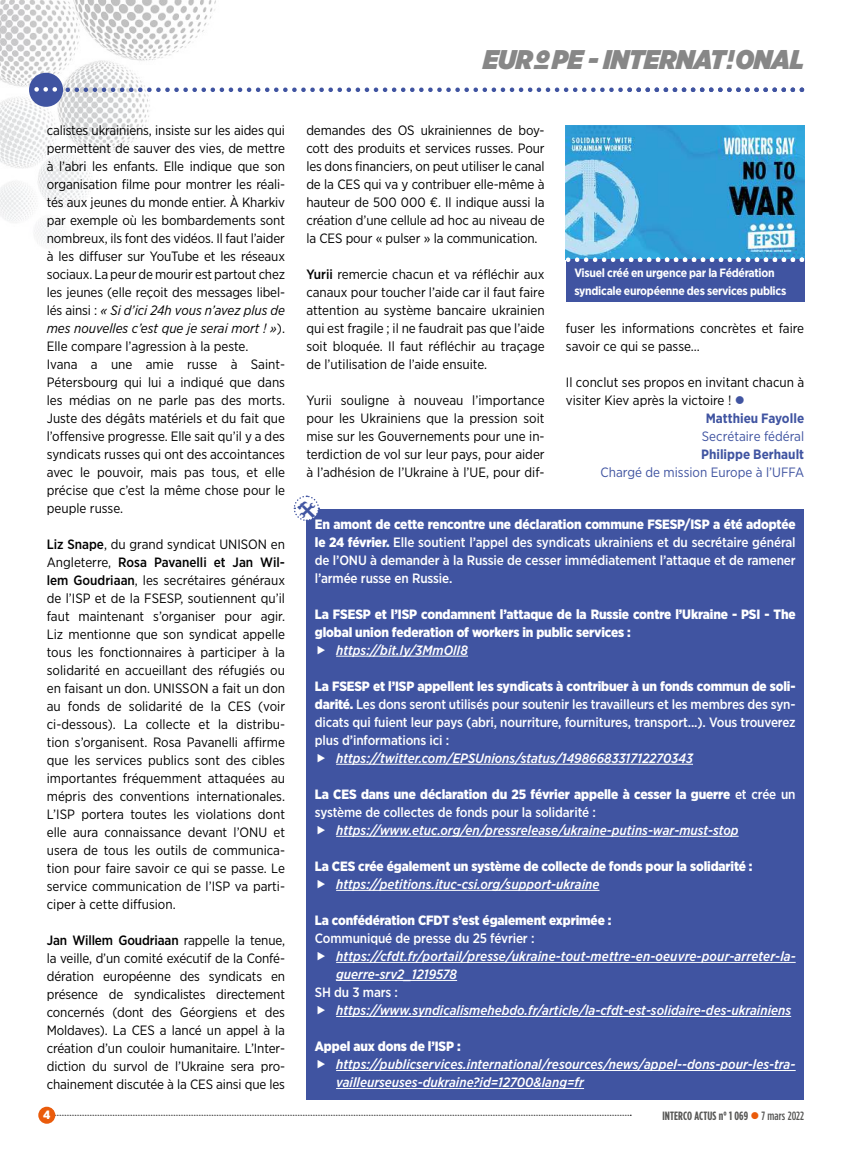
<style>
.page{position:relative;width:851px;height:1149px;background:#fff}
.page>*{position:absolute;margin:0;border:0;box-sizing:border-box;transform-origin:0 0}
.t1{font:italic 900 27px "Gotham Narrow";letter-spacing:-.01em;color:#878787}
.t2{font:13.5px/18px "Gotham Narrow";letter-spacing:-.01em;color:#000;text-align:justify}
.t3{font:500 13.5px/18px "Gotham Narrow";letter-spacing:-.01em;color:#fff;text-align:justify}
.t4{font:italic 500 13.5px/18px "Gotham Narrow";color:#fff}
.t5{font:900 13.5px/18px "Gotham Narrow";letter-spacing:-.01em;color:#fff}
.t6{font:13.5px "Gotham Narrow";color:#4054a1}
.t7{font:700 13.5px "Gotham Narrow";color:#4054a1}
.t8{font:700 12px/18px "Gotham Narrow";letter-spacing:-.025em;color:#fff}
.t9{font:700 12px "Gotham Condensed";letter-spacing:.01em;color:#575756}
.t10{font:900 12px "Gotham Narrow";color:#fff}
.s1{font-family:"CFDT";font-stretch:condensed}
.s2{font-style:italic}
.s3{font-weight:500}
.s4{color:#4054a1}
.s5{font-weight:900}
.s6{color:#ea5b0b}
</style>
<div class="page">
<img style="left:0;top:0;width:216px;height:244px">
<svg style="left:55px;top:1114px;width:576px;height:1px"></svg>
<div style="left:38px;top:1106px;width:17px;height:17px;background:#ea5b0b;border-radius:50%"></div>
<img style="left:566px;top:125px;width:238px;height:132px">
<div style="left:306px;top:509px;width:498px;height:589px;background:#4054a1"></div>
<hr style="left:336px;top:655px;width:132px;height:1px;background:#fff">
<hr style="left:336px;top:763px;width:357px;height:1px;background:#fff">
<hr style="left:336px;top:835px;width:402px;height:1px;background:#fff">
<hr style="left:336px;top:889px;width:263px;height:1px;background:#fff">
<hr style="left:336px;top:961px;width:459px;height:1px;background:#fff">
<hr style="left:336px;top:979px;width:121px;height:1px;background:#fff">
<hr style="left:336px;top:1015px;width:455px;height:1px;background:#fff">
<hr style="left:336px;top:1069px;width:459px;height:1px;background:#fff">
<hr style="left:336px;top:1087px;width:248px;height:1px;background:#fff">
<div style="left:29px;top:73px;width:34px;height:34px;background:#4054a1;border-radius:50%"></div>
<svg style="left:34px;top:87px;width:770px;height:5px"></svg>
<div style="left:566px;top:259px;width:238px;height:43px;background:#4054a1"></div>
<svg style="left:566px;top:257px;width:238px;height:5px"></svg>
<svg style="left:293px;top:495px;width:27px;height:26px"></svg>
<h1 class="t1" style="left:483px;top:41px;width:322px">EUR<span class="s1">O</span>PE - INTERNAT<span class="s1">I</span>ONAL</h1>
<p class="t2" style="left:47px;top:121px;width:240px;text-align:left">calistes ukrainiens, insiste sur les aides qui permettent de sauver des vies, de mettre à l’abri les enfants. Elle indique que son organisation filme pour montrer les réali&shy;tés aux jeunes du monde entier. À Kharkiv par exemple où les bombardements sont nombreux, ils font des vidéos. Il faut l’aider à les diffuser sur YouTube et les réseaux sociaux. La peur de mourir est partout chez les jeunes (elle reçoit des messages libel&shy;lés ainsi : <span class="s2">« Si d’ici 24h vous n’avez plus de mes nouvelles c’est que je serai mort ! »</span>).<br>Elle compare l’agression à la peste.<br>Ivana a une amie russe à Saint-Pétersbourg qui lui a indiqué que dans les médias on ne parle pas des morts.<br>Juste des dégâts matériels et du fait que l’offensive progresse. Elle sait qu’il y a des syndicats russes qui ont des accointances avec le pouvoir, mais pas tous, et elle précise que c’est la même chose pour le peuple russe.</p>
<p class="t2" style="left:47px;top:535px;width:240px"><span class="s3">Liz Snape</span>, du grand syndicat UNISON en Angleterre, <span class="s3">Rosa Pavanelli et Jan Wil&shy;lem Goudriaan</span>, les secrétaires généraux de l’ISP et de la FSESP, soutiennent qu’il faut maintenant s’organiser pour agir.<br>Liz mentionne que son syndicat appelle tous les fonctionnaires à participer à la solidarité en accueillant des réfugiés ou en faisant un don. UNISSON a fait un don au fonds de solidarité de la CES (voir ci-dessous). La collecte et la distribu&shy;tion s’organisent. Rosa Pavanelli affirme que les services publics sont des cibles importantes fréquemment attaquées au mépris des conventions internationales.<br>L’ISP portera toutes les violations dont elle aura connaissance devant l’ONU et usera de tous les outils de communica&shy;tion pour faire savoir ce qui se passe. Le service communication de l’ISP va parti&shy;ciper à cette diffusion.</p>
<p class="t2" style="left:47px;top:931px;width:240px"><span class="s3">Jan Willem Goudriaan</span> rappelle la tenue, la veille, d’un comité exécutif de la Confé&shy;dération européenne des syndicats en présence de syndicalistes directement concernés (dont des Géorgiens et des Moldaves). La CES a lancé un appel à la création d’un couloir humanitaire. L’Inter&shy;diction du survol de l’Ukraine sera pro&shy;chainement discutée à la CES ainsi que les</p>
<p class="t2" style="left:306px;top:120px;width:240px">demandes des OS ukrainiennes de boy&shy;cott des produits et services russes. Pour les dons financiers, on peut utiliser le canal de la CES qui va y contribuer elle-même à hauteur de 500 000 €. Il indique aussi la création d’une cellule ad hoc au niveau de la CES pour « pulser » la communication.</p>
<p class="t2" style="left:306px;top:264px;width:240px"><span class="s3">Yurii</span> remercie chacun et va réfléchir aux canaux pour toucher l’aide car il faut faire attention au système bancaire ukrainien qui est fragile ; il ne faudrait pas que l’aide soit bloquée. Il faut réfléchir au traçage de l’utilisation de l’aide ensuite.</p>
<p class="t2" style="left:306px;top:390px;width:240px">Yurii souligne à nouveau l’importance pour les Ukrainiens que la pression soit mise sur les Gouvernements pour une in&shy;terdiction de vol sur leur pays, pour aider à l’adhésion de l’Ukraine à l’UE, pour dif-</p>
<p class="t8" style="left:574px;top:263px;width:213px">Visuel créé en urgence par la Fédération syndicale européenne des services publics</p>
<p class="t2" style="left:566px;top:318px;width:240px">fuser les informations concrètes et faire savoir ce qui se passe…</p>
<p class="t2" style="left:566px;top:372px;width:240px">Il conclut ses propos en invitant chacun à</p>
<p class="t2" style="left:566px;top:390px;width:180px">visiter Kiev après la victoire ! <span class="s4">●</span></p>
<p class="t7" style="left:705px;top:409px;width:100px">Matthieu Fayolle</p>
<p class="t6" style="left:701px;top:427px;width:104px">Secrétaire fédéral</p>
<p class="t7" style="left:701px;top:445px;width:105px">Philippe Berhault</p>
<p class="t6" style="left:600px;top:463px;width:205px">Chargé de mission Europe à l’UFFA</p>
<p class="t3" style="left:315px;top:514px;width:482px"><span class="s5">En amont de cette rencontre une déclaration commune FSESP/ISP a été adoptée le 24 février.</span> Elle soutient l’appel des syndicats ukrainiens et du secrétaire général de l’ONU à demander à la Russie de cesser immédiatement l’attaque et de ramener l’armée russe en Russie.</p>
<p class="t5" style="left:315px;top:604px;width:482px">La FSESP et l’ISP condamnent l’attaque de la Russie contre l’Ukraine - PSI - The global union federation of workers in public services :</p>
<p class="t4" style="left:336px;top:640px;width:133px">https://bit.ly/3MmOlI8</p>
<p class="t3" style="left:315px;top:676px;width:482px"><span class="s5">La FSESP et l’ISP appellent les syndicats à contribuer à un fonds commun de soli&shy;darité.</span> Les dons seront utilisés pour soutenir les travailleurs et les membres des syn&shy;dicats qui fuient leur pays (abri, nourriture, fournitures, transport...). Vous trouverez plus d’informations ici :</p>
<p class="t4" style="left:336px;top:748px;width:358px">https://twitter.com/EPSUnions/status/1498668331712270343</p>
<p class="t5" style="left:315px;top:784px;width:482px">La CES dans une déclaration du 25 février appelle à cesser la guerre <span class="s3">et crée un système de collectes de fonds pour la solidarité :</span></p>
<p class="t4" style="left:336px;top:820px;width:404px">https://www.etuc.org/en/pressrelease/ukraine-putins-war-must-stop</p>
<p class="t5" style="left:315px;top:856px;width:439px">La CES crée également un système de collecte de fonds pour la solidarité :</p>
<p class="t4" style="left:336px;top:874px;width:265px">https://petitions.ituc-csi.org/support-ukraine</p>
<p class="t5" style="left:315px;top:910px;width:298px">La confédération CFDT s’est également exprimée :</p>
<p class="t3" style="left:315px;top:928px;width:221px">Communiqué de presse du 25 février :</p>
<p class="t4" style="left:336px;top:946px;width:461px">https://cfdt.fr/portail/presse/ukraine-tout-mettre-en-oeuvre-pour-arreter-la&shy;guerre-srv2_1219578</p>
<p class="t3" style="left:315px;top:982px;width:85px">SH du 3 mars :</p>
<p class="t4" style="left:336px;top:1000px;width:456px">https://www.syndicalismehebdo.fr/article/la-cfdt-est-solidaire-des-ukrainiens</p>
<p class="t5" style="left:315px;top:1036px;width:147px">Appel aux dons de l’ISP :</p>
<p class="t4" style="left:336px;top:1054px;width:460px">https://publicservices.international/resources/news/appel--dons-pour-les-tra&shy;vailleurseuses-dukraine?id=12700&amp;lang=fr</p>
<p class="t10" style="left:43px;top:1106px;width:9px">4</p>
<p class="t9" style="left:662px;top:1107px;width:143px">INTERCO ACTUS n° 1 069 <span class="s6">●</span> <span class="s3">7 mars 2022</span></p>
</div>
